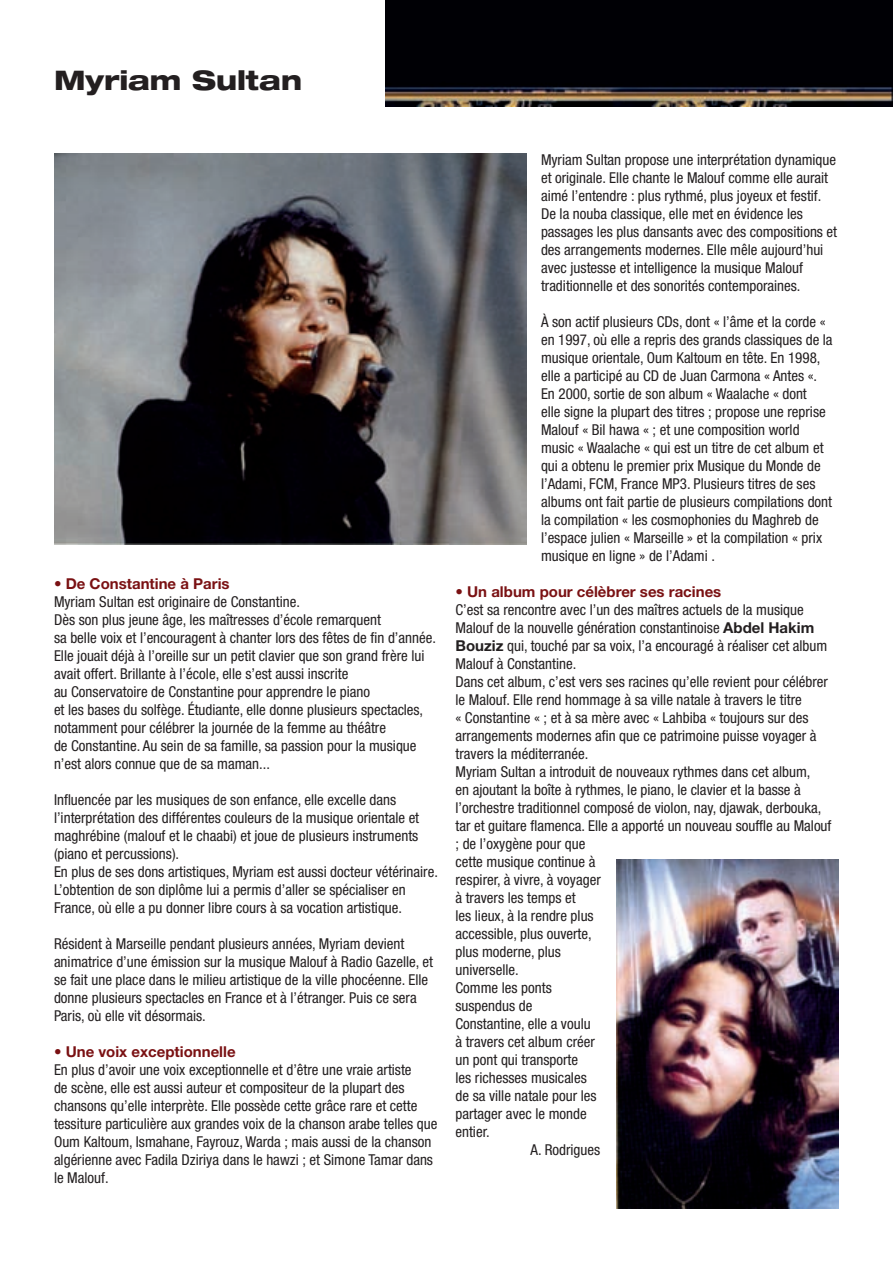
<style>
.page{position:relative;width:893px;height:1263px;background:#fff}
.page>*{position:absolute;margin:0;border:0;box-sizing:border-box;transform-origin:0 0}
.t1{font:800 expanded 27px "Helvetica Neue";letter-spacing:-.005em;color:#231f20}
.t2{font:condensed 15px/18px "Helvetica Neue";color:#231f20}
.t3{font:700 15px "Helvetica Neue";color:#7a1113}
.s1{font-weight:700;font-stretch:normal}
</style>
<div class="page">
<img style="left:54px;top:153px;width:473px;height:391px">
<img style="left:616px;top:860px;width:223px;height:349px">
<img style="left:386px;top:0;width:507px;height:106px">
<h1 class="t1" style="left:54px;top:63px;width:249px">Myriam Sultan</h1>
<p class="t3" style="left:54px;top:574px;width:177px">• De Constantine à Paris</p>
<p class="t2" style="left:54px;top:592px;width:383px">Myriam Sultan est originaire de Constantine.<br>Dès son plus jeune âge, les maîtresses d’école remarquent<br>sa belle voix et l’encouragent à chanter lors des fêtes de fin d’année.<br>Elle jouait déjà à l’oreille sur un petit clavier que son grand frère lui avait offert. Brillante à l’école, elle s’est aussi inscrite<br>au Conservatoire de Constantine pour apprendre le piano<br>et les bases du solfège. Étudiante, elle donne plusieurs spectacles, notamment pour célébrer la journée de la femme au théâtre<br>de Constantine. Au sein de sa famille, sa passion pour la musique n’est alors connue que de sa maman...</p>
<p class="t2" style="left:54px;top:790px;width:385px">Influencée par les musiques de son enfance, elle excelle dans l’interprétation des différentes couleurs de la musique orientale et maghrébine (malouf et le chaabi) et joue de plusieurs instruments (piano et percussions).<br>En plus de ses dons artistiques, Myriam est aussi docteur vétérinaire.<br>L’obtention de son diplôme lui a permis d’aller se spécialiser en France, où elle a pu donner libre cours à sa vocation artistique.</p>
<p class="t2" style="left:54px;top:934px;width:381px">Résident à Marseille pendant plusieurs années, Myriam devient animatrice d’une émission sur la musique Malouf à Radio Gazelle, et se fait une place dans le milieu artistique de la ville phocéenne. Elle donne plusieurs spectacles en France et à l’étranger. Puis ce sera Paris, où elle vit désormais.</p>
<p class="t3" style="left:54px;top:1042px;width:183px">• Une voix exceptionnelle</p>
<p class="t2" style="left:54px;top:1060px;width:385px">En plus d’avoir une voix exceptionnelle et d’être une vraie artiste<br>de scène, elle est aussi auteur et compositeur de la plupart des chansons qu’elle interprète. Elle possède cette grâce rare et cette tessiture particulière aux grandes voix de la chanson arabe telles que Oum Kaltoum, Ismahane, Fayrouz, Warda ; mais aussi de la chanson algérienne avec Fadila Dziriya dans le hawzi ; et Simone Tamar dans le Malouf.</p>
<p class="t2" style="left:541px;top:150px;width:298px">Myriam Sultan propose une interprétation dynamique et originale. Elle chante le Malouf comme elle aurait aimé l’entendre : plus rythmé, plus joyeux et festif.<br>De la nouba classique, elle met en évidence les passages les plus dansants avec des compositions et des arrangements modernes. Elle mêle aujourd’hui avec justesse et intelligence la musique Malouf traditionnelle et des sonorités contemporaines.</p>
<p class="t2" style="left:541px;top:312px;width:293px">À son actif plusieurs CDs, dont « l’âme et la corde « en 1997, où elle a repris des grands classiques de la musique orientale, Oum Kaltoum en tête. En 1998, elle a participé au CD de Juan Carmona « Antes «.<br>En 2000, sortie de son album « Waalache « dont<br>elle signe la plupart des titres ; propose une reprise Malouf « Bil hawa « ; et une composition world music « Waalache « qui est un titre de cet album et qui a obtenu le premier prix Musique du Monde de l’Adami, FCM, France MP3. Plusieurs titres de ses albums ont fait partie de plusieurs compilations dont la compilation « les cosmophonies du Maghreb de l’espace julien « Marseille » et la compilation « prix musique en ligne » de l’Adami .</p>
<p class="t3" style="left:455px;top:582px;width:267px">• Un album pour célèbrer ses racines</p>
<p class="t2" style="left:455px;top:600px;width:350px">C’est sa rencontre avec l’un des maîtres actuels de la musique</p>
<p class="t2" style="left:455px;top:618px;width:360px">Malouf de la nouvelle génération constantinoise <span class="s1">Abdel Hakim</span></p>
<p class="t2" style="left:455px;top:636px;width:373px"><span class="s1">Bouziz</span> qui, touché par sa voix, l’a encouragé à réaliser cet album</p>
<p class="t2" style="left:455px;top:654px;width:122px">Malouf à Constantine.</p>
<p class="t2" style="left:455px;top:672px;width:374px">Dans cet album, c’est vers ses racines qu’elle revient pour célébrer</p>
<p class="t2" style="left:455px;top:690px;width:348px">le Malouf. Elle rend hommage à sa ville natale à travers le titre</p>
<p class="t2" style="left:455px;top:708px;width:355px">« Constantine « ; et à sa mère avec « Lahbiba « toujours sur des</p>
<p class="t2" style="left:455px;top:726px;width:363px">arrangements modernes afin que ce patrimoine puisse voyager à</p>
<p class="t2" style="left:455px;top:744px;width:134px">travers la méditerranée.</p>
<p class="t2" style="left:455px;top:762px;width:356px">Myriam Sultan a introduit de nouveaux rythmes dans cet album,</p>
<p class="t2" style="left:455px;top:780px;width:347px">en ajoutant la boîte à rythmes, le piano, le clavier et la basse à</p>
<p class="t2" style="left:455px;top:798px;width:367px">l’orchestre traditionnel composé de violon, nay, djawak, derbouka,</p>
<p class="t2" style="left:455px;top:816px;width:377px">tar et guitare flamenca. Elle a apporté un nouveau souffle au Malouf</p>
<p class="t2" style="left:455px;top:834px;width:131px">; de l’oxygène pour que</p>
<p class="t2" style="left:455px;top:852px;width:141px">cette musique continue à</p>
<p class="t2" style="left:455px;top:870px;width:147px">respirer, à vivre, à voyager</p>
<p class="t2" style="left:455px;top:888px;width:122px">à travers les temps et</p>
<p class="t2" style="left:455px;top:906px;width:140px">les lieux, à la rendre plus</p>
<p class="t2" style="left:455px;top:924px;width:138px">accessible, plus ouverte,</p>
<p class="t2" style="left:455px;top:942px;width:107px">plus moderne, plus</p>
<p class="t2" style="left:455px;top:960px;width:65px">universelle.</p>
<p class="t2" style="left:455px;top:978px;width:98px">Comme les ponts</p>
<p class="t2" style="left:455px;top:996px;width:78px">suspendus de</p>
<p class="t2" style="left:455px;top:1014px;width:137px">Constantine, elle a voulu</p>
<p class="t2" style="left:455px;top:1032px;width:141px">à travers cet album créer</p>
<p class="t2" style="left:455px;top:1050px;width:124px">un pont qui transporte</p>
<p class="t2" style="left:455px;top:1068px;width:133px">les richesses musicales</p>
<p class="t2" style="left:455px;top:1086px;width:143px">de sa ville natale pour les</p>
<p class="t2" style="left:455px;top:1104px;width:133px">partager avec le monde</p>
<p class="t2" style="left:455px;top:1122px;width:36px">entier.</p>
<p class="t2" style="left:531px;top:1140px;width:71px">A. Rodrigues</p>
</div>
